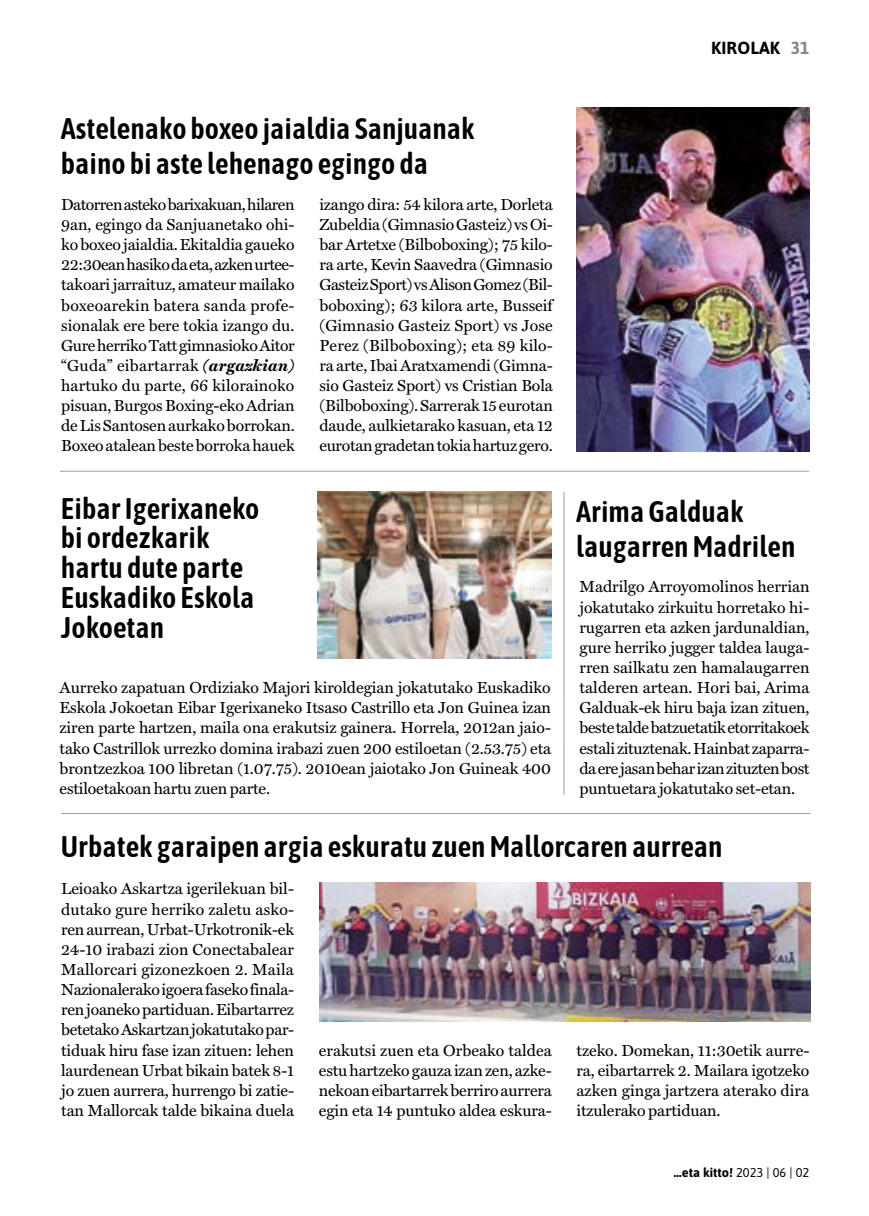
<style>
.page{position:relative;width:869px;height:1216px;background:#fff}
.page>*{position:absolute;margin:0;border:0;box-sizing:border-box;transform-origin:0 0}
.t1{font:600 29.75px/29.8px "Asap Condensed";color:#000}
.t2{font:700 17.5px "Asap";letter-spacing:.01em;color:#000}
.t3{font:16.1px/20.1px "Miller Text Roman";letter-spacing:-.01em;color:#000;text-align:justify}
.t4{font:700 12.78px "Asap";color:#000}
.s1{color:#878787}
.s2{font-family:"Miller Text";font-weight:700;font-style:italic}
.s3{font-weight:400}
</style>
<div class="page">
<img style="left:576px;top:108px;width:233px;height:343px">
<img style="left:320px;top:882px;width:490px;height:138px">
<hr style="left:60px;top:471px;width:748px;height:1px;background:#9d9d9c">
<hr style="left:62px;top:813px;width:747px;height:1px;background:#9d9d9c">
<img style="left:317px;top:492px;width:234px;height:166px">
<hr style="left:563px;top:492px;width:1px;height:302px;background:#9d9d9c">
<p class="t2" style="left:710px;top:36px;width:100px">KIROLAK <span class="s1">31</span></p>
<h1 class="t1" style="left:61px;top:110px;width:415px;line-height:35px">Astelenako boxeo jaialdia Sanjuanak baino bi aste lehenago egingo da</h1>
<p class="t3" style="left:61px;top:194px;width:235px">Datorren asteko barixakuan, hilaren 9an, egingo da Sanjuanetako ohi&shy;ko boxeo jaialdia. Ekitaldia gaueko 22:30ean hasiko da eta, azken urtee&shy;takoari jarraituz, amateur mailako boxeoarekin batera sanda profe&shy;sionalak ere bere tokia izango du.<br>Gure herriko Tatt gimnasioko Aitor “Guda” eibartarrak <span class="s2">(argazkian) </span>hartuko du parte, 66 kilorainoko pisuan, Burgos Boxing-eko Adrian de Lis Santosen aurkako borrokan.<br>Boxeo atalean beste borroka hauek</p>
<p class="t3" style="left:319px;top:194px;width:235px">izango dira: 54 kilora arte, Dorleta Zubeldia (Gimnasio Gasteiz) vs Oi&shy;bar Artetxe (Bilboboxing); 75 kilo&shy;ra arte, Kevin Saavedra (Gimnasio Gasteiz Sport) vs Alison Gomez (Bil&shy;boboxing); 63 kilora arte, Busseif (Gimnasio Gasteiz Sport) vs Jose Perez (Bilboboxing); eta 89 kilo&shy;ra arte, Ibai Aratxamendi (Gimna&shy;sio Gasteiz Sport) vs Cristian Bola (Bilboboxing). Sarrerak 15 eurotan daude, aulkietarako kasuan, eta 12 eurotan gradetan tokia hartuz gero.</p>
<h1 class="t1" style="left:61px;top:492px;width:200px">Eibar Igerixaneko bi ordezkarik hartu dute parte<br>Euskadiko Eskola<br>Jokoetan</h1>
<p class="t3" style="left:60px;top:677px;width:493px">Aurreko zapatuan Ordiziako Majori kiroldegian jokatutako Euskadiko Eskola Jokoetan Eibar Igerixaneko Itsaso Castrillo eta Jon Guinea izan ziren parte hartzen, maila ona erakutsiz gainera. Horrela, 2012an jaio&shy;tako Castrillok urrezko domina irabazi zuen 200 estiloetan (2.53.75) eta brontzezkoa 100 libretan (1.07.75). 2010ean jaiotako Jon Guineak 400 estiloetakoan hartu zuen parte.</p>
<h1 class="t1" style="left:575px;top:493px;width:221px;line-height:35px">Arima Galduak laugarren Madrilen</h1>
<p class="t3" style="left:579px;top:576px;width:231px">Madrilgo Arroyomolinos herrian jokatutako zirkuitu horretako hi&shy;rugarren eta azken jardunaldian, gure herriko jugger taldea lauga&shy;rren sailkatu zen hamalaugarren talderen artean. Hori bai, Arima Galduak-ek hiru baja izan zituen, beste talde batzuetatik etorritakoek estali zituztenak. Hainbat zaparra&shy;da ere jasan behar izan zituzten bost puntuetara jokatutako set-etan.</p>
<h1 class="t1" style="left:61px;top:830px;width:663px">Urbatek garaipen argia eskuratu zuen Mallorcaren aurrean</h1>
<p class="t3" style="left:61px;top:878px;width:234px">Leioako Askartza igerilekuan bil&shy;dutako gure herriko zaletu asko&shy;ren aurrean, Urbat-Urkotronik-ek 24-10 irabazi zion Conectabalear Mallorcari gizonezkoen 2. Maila Nazionalerako igoera faseko finala&shy;ren joaneko partiduan. Eibartarrez betetako Askartzan jokatutako par&shy;tiduak hiru fase izan zituen: lehen laurdenean Urbat bikain batek 8-1 jo zuen aurrera, hurrengo bi zatie&shy;tan Mallorcak talde bikaina duela</p>
<p class="t3" style="left:319px;top:1039px;width:234px">erakutsi zuen eta Orbeako taldea estu hartzeko gauza izan zen, azke&shy;nekoan eibartarrek berriro aurrera egin eta 14 puntuko aldea eskura-</p>
<p class="t3" style="left:576px;top:1039px;width:234px">tzeko. Domekan, 11:30etik aurre&shy;ra, eibartarrek 2. Mailara igotzeko azken ginga jartzera aterako dira itzulerako partiduan.</p>
<p class="t4" style="left:673px;top:1162px;width:137px">…eta kitto! <span class="s3">2023 | 06 | 02</span></p>
</div>
